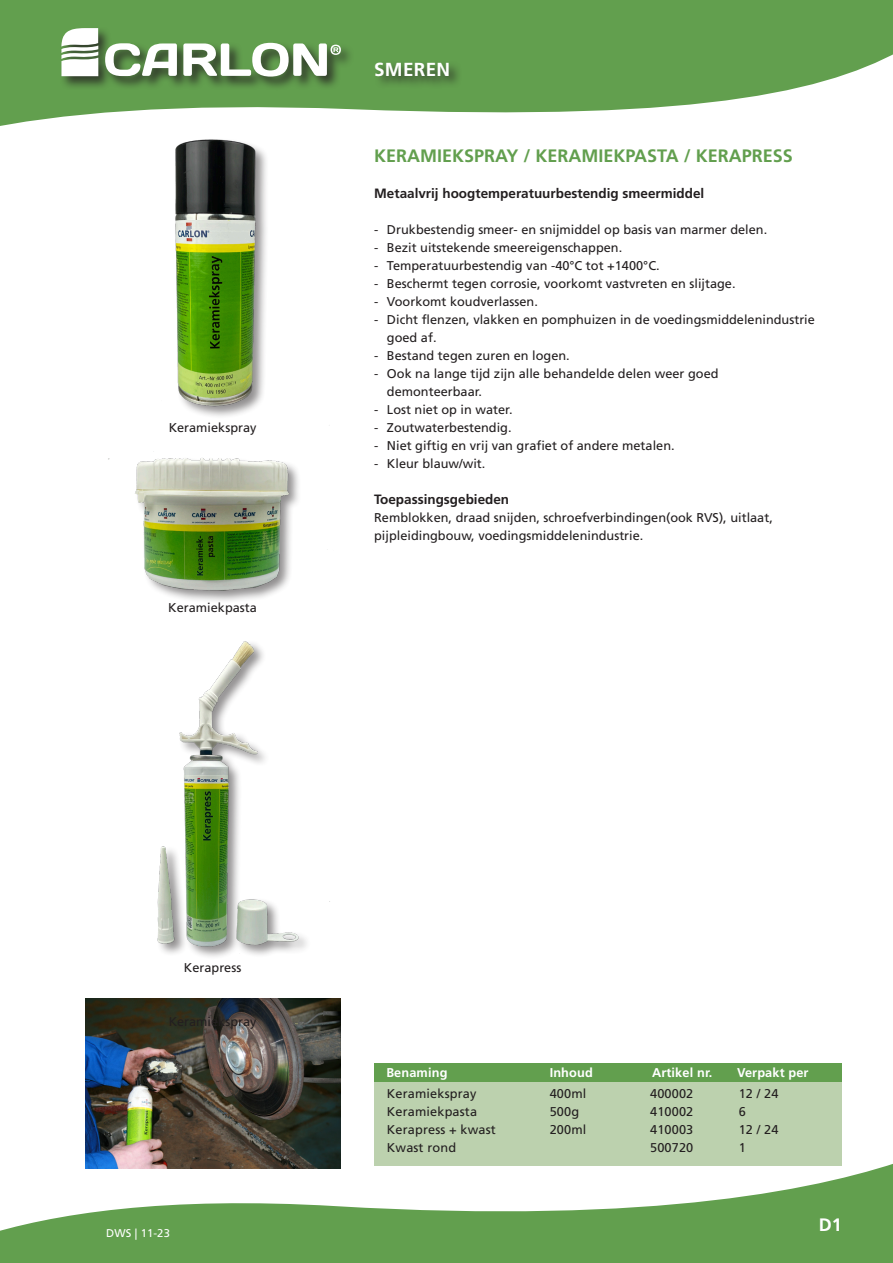
<style>
.page{position:relative;width:893px;height:1263px;background:#fff}
.page>*{position:absolute;margin:0;border:0;box-sizing:border-box;transform-origin:0 0}
.t1{font:700 18.9px "Frutiger LT Std";color:#fff}
.t2{font:700 18px "Frutiger LT Std";color:#629f4e}
.t3{font:700 18px "Frutiger LT Std";color:#fff}
.t4{font:700 13.5px "Frutiger LT Std";color:#231f20}
.t5{font:12.75px/18px "Frutiger LT Std";color:#231f20}
.t6{font:700 12.75px "Frutiger LT Std";letter-spacing:.01em;color:#fff}
.t7{font:11.25px "Frutiger LT Std";letter-spacing:.01em;color:#fff}
</style>
<div class="page">
<svg style="left:0;top:1157px;width:893px;height:106px;fill:#629f4e"></svg>
<svg style="left:0;top:0;width:893px;height:126px;fill:#629f4e"></svg>
<div style="left:374px;top:60px;width:89px;height:30px;background:#231f20;opacity:.75"></div>
<div style="left:60px;top:26px;width:294px;height:65px;background:#231f20;opacity:.75"></div>
<svg style="left:105px;top:43px;width:72px;height:33px"></svg>
<svg style="left:183px;top:43px;width:158px;height:34px"></svg>
<svg style="left:61px;top:28px;width:37px;height:48px"></svg>
<img style="left:175px;top:139px;width:155px;height:287px">
<img style="left:157px;top:641px;width:173px;height:316px">
<div style="left:134px;top:457px;width:168px;height:147px;background:#231f20;opacity:.5"></div>
<img style="left:108px;top:451px;width:194px;height:142px">
<div style="left:374px;top:1063px;width:468px;height:102px;background:#bcd1ae"></div>
<div style="left:374px;top:1063px;width:468px;height:18px;background:#629f4e"></div>
<img style="left:85px;top:998px;width:255px;height:170px">
<p class="t5" style="left:169px;top:419px;width:89px">Keramiekspray</p>
<p class="t5" style="left:168px;top:599px;width:90px">Keramiekpasta</p>
<p class="t1" style="left:374px;top:58px;width:14px">SMEREN</p>
<p class="t2" style="left:374px;top:145px;width:420px">KERAMIEKSPRAY / KERAMIEKPASTA / KERAPRESS</p>
<p class="t4" style="left:374px;top:185px;width:332px">Metaalvrij hoogtemperatuurbestendig smeermiddel</p>
<p class="t5" style="left:374px;top:221px;width:395px">- Drukbestendig smeer- en snijmiddel op basis van marmer delen.</p>
<p class="t5" style="left:374px;top:239px;width:249px">- Bezit uitstekende smeereigenschappen.</p>
<p class="t5" style="left:374px;top:257px;width:287px">- Temperatuurbestendig van -40°C tot +1400°C.</p>
<p class="t5" style="left:374px;top:275px;width:363px">- Beschermt tegen corrosie, voorkomt vastvreten en slijtage.</p>
<p class="t5" style="left:374px;top:293px;width:165px">- Voorkomt koudverlassen.</p>
<p class="t5" style="left:387px;top:311px;width:429px;text-indent:-13px">- Dicht flenzen, vlakken en pomphuizen in de voedingsmiddelenindustrie goed af.</p>
<p class="t5" style="left:374px;top:347px;width:197px">- Bestand tegen zuren en logen.</p>
<p class="t5" style="left:387px;top:365px;width:333px;text-indent:-13px">- Ook na lange tijd zijn alle behandelde delen weer goed demonteerbaar.</p>
<p class="t5" style="left:374px;top:401px;width:140px">- Lost niet op in water.</p>
<p class="t5" style="left:374px;top:419px;width:139px">- Zoutwaterbestendig.</p>
<p class="t5" style="left:374px;top:437px;width:302px">- Niet giftig en vrij van grafiet of andere metalen.</p>
<p class="t5" style="left:374px;top:455px;width:113px">- Kleur blauw/wit.</p>
<p class="t4" style="left:374px;top:491px;width:137px">Toepassingsgebieden</p>
<p class="t5" style="left:374px;top:509px;width:400px">Remblokken, draad snijden, schroefverbindingen(ook RVS), uitlaat, pijpleidingbouw, voedingsmiddelenindustrie.</p>
<p class="t5" style="left:184px;top:959px;width:59px">Kerapress</p>
<p class="t5" style="left:169px;top:1013px;width:89px">Keramiekspray</p>
<p class="t7" style="left:106px;top:1226px;width:65px">DWS | 11-23</p>
<p class="t6" style="left:386px;top:1065px;width:63px">Benaming</p>
<p class="t6" style="left:550px;top:1065px;width:45px">Inhoud</p>
<p class="t6" style="left:652px;top:1065px;width:62px">Artikel nr.</p>
<p class="t6" style="left:737px;top:1065px;width:73px">Verpakt per</p>
<p class="t5" style="left:387px;top:1085px;width:91px">Keramiekspray</p>
<p class="t5" style="left:550px;top:1085px;width:38px">400ml</p>
<p class="t5" style="left:650px;top:1085px;width:45px">400002</p>
<p class="t5" style="left:739px;top:1085px;width:41px">12 / 24</p>
<p class="t5" style="left:387px;top:1103px;width:92px">Keramiekpasta</p>
<p class="t5" style="left:550px;top:1103px;width:31px">500g</p>
<p class="t5" style="left:650px;top:1103px;width:45px">410002</p>
<p class="t5" style="left:739px;top:1103px;width:9px">6</p>
<p class="t5" style="left:387px;top:1121px;width:110px">Kerapress + kwast</p>
<p class="t5" style="left:550px;top:1121px;width:38px">200ml</p>
<p class="t5" style="left:650px;top:1121px;width:45px">410003</p>
<p class="t5" style="left:739px;top:1121px;width:41px">12 / 24</p>
<p class="t5" style="left:387px;top:1139px;width:71px">Kwast rond</p>
<p class="t5" style="left:650px;top:1139px;width:45px">500720</p>
<p class="t5" style="left:739px;top:1139px;width:9px">1</p>
<p class="t3" style="left:819px;top:1214px;width:25px">D1</p>
</div>
